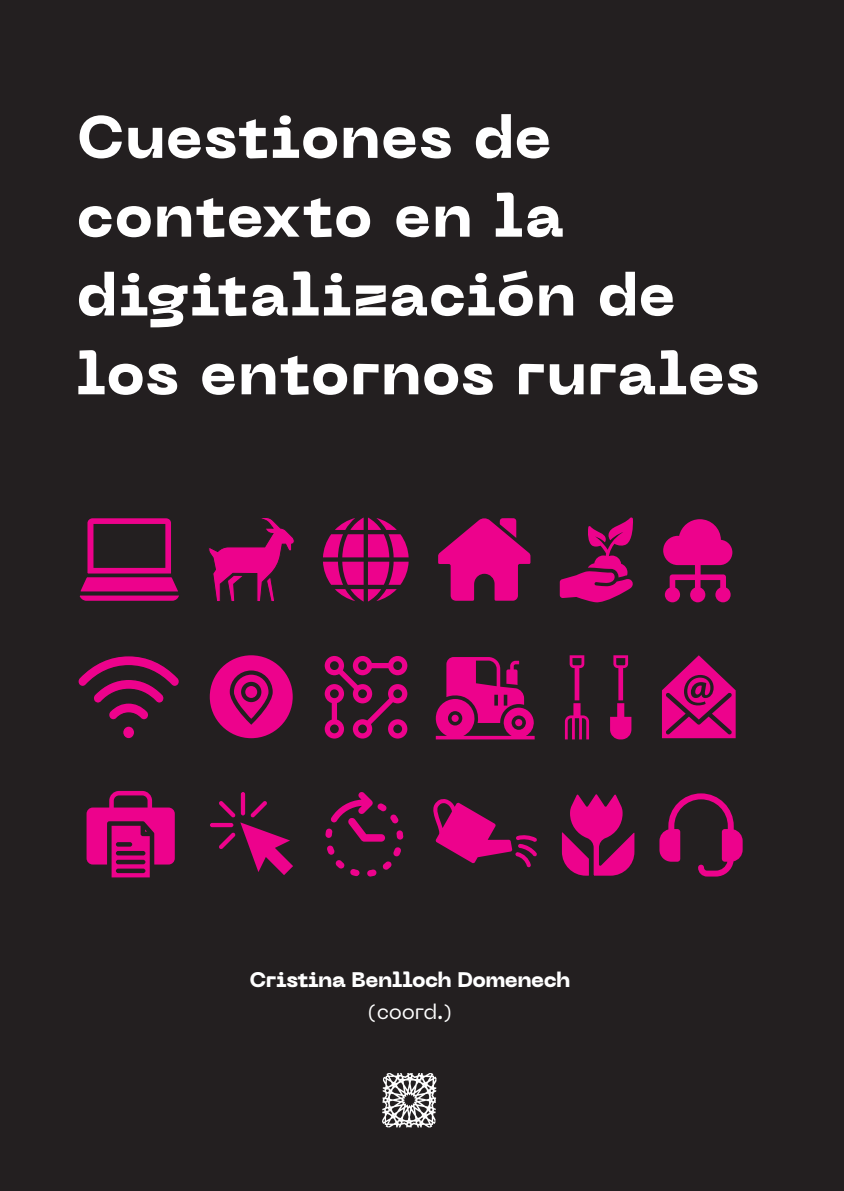
<style>
.page{position:relative;width:844px;height:1191px;background:#fff}
.page>*{position:absolute;margin:0;border:0;box-sizing:border-box;transform-origin:0 0}
.t1{font:800 59.5px/78.8px "Neue Machina";letter-spacing:.01em;color:#fff}
.t2{font:800 21px "Neue Machina";letter-spacing:-.03em;color:#fff}
.t3{font:21px "Neue Machina";letter-spacing:-.015em;color:#fff}
</style>
<div class="page">
<div style="left:0;top:0;width:843px;height:1191px;background:#231f20"></div>
<img style="left:382px;top:1073px;width:55px;height:55px">
<svg style="left:79px;top:518px;width:100px;height:83px"></svg>
<svg style="left:208px;top:518px;width:87px;height:83px"></svg>
<svg style="left:323px;top:517px;width:85px;height:84px"></svg>
<svg style="left:438px;top:518px;width:93px;height:83px"></svg>
<svg style="left:559px;top:517px;width:74px;height:86px"></svg>
<svg style="left:663px;top:519px;width:69px;height:83px"></svg>
<svg style="left:78px;top:656px;width:101px;height:64px"></svg>
<div style="left:123px;top:726px;width:12px;height:13px;background:#ed028c;border-radius:50%"></div>
<div style="left:122px;top:725px;width:13px;height:14px;border:1px solid #231f20;border-radius:50%"></div>
<svg style="left:662px;top:655px;width:73px;height:83px"></svg>
<svg style="left:210px;top:655px;width:82px;height:83px"></svg>
<svg style="left:324px;top:656px;width:84px;height:83px"></svg>
<svg style="left:210px;top:792px;width:83px;height:83px"></svg>
<svg style="left:435px;top:657px;width:99px;height:82px"></svg>
<svg style="left:564px;top:655px;width:25px;height:84px"></svg>
<svg style="left:610px;top:655px;width:21px;height:84px"></svg>
<svg style="left:433px;top:799px;width:104px;height:68px"></svg>
<svg style="left:325px;top:792px;width:78px;height:84px"></svg>
<svg style="left:659px;top:793px;width:83px;height:83px"></svg>
<svg style="left:561px;top:794px;width:74px;height:82px"></svg>
<svg style="left:86px;top:791px;width:89px;height:86px"></svg>
<p class="t1" style="left:77px;top:100px;width:683px">Cuestiones de contexto en la digitalización de los entornos rurales</p>
<p class="t2" style="left:249px;top:966px;width:322px">Cristina Benlloch Domenech</p>
<p class="t3" style="left:367px;top:998px;width:86px">(coord.)</p>
</div>
